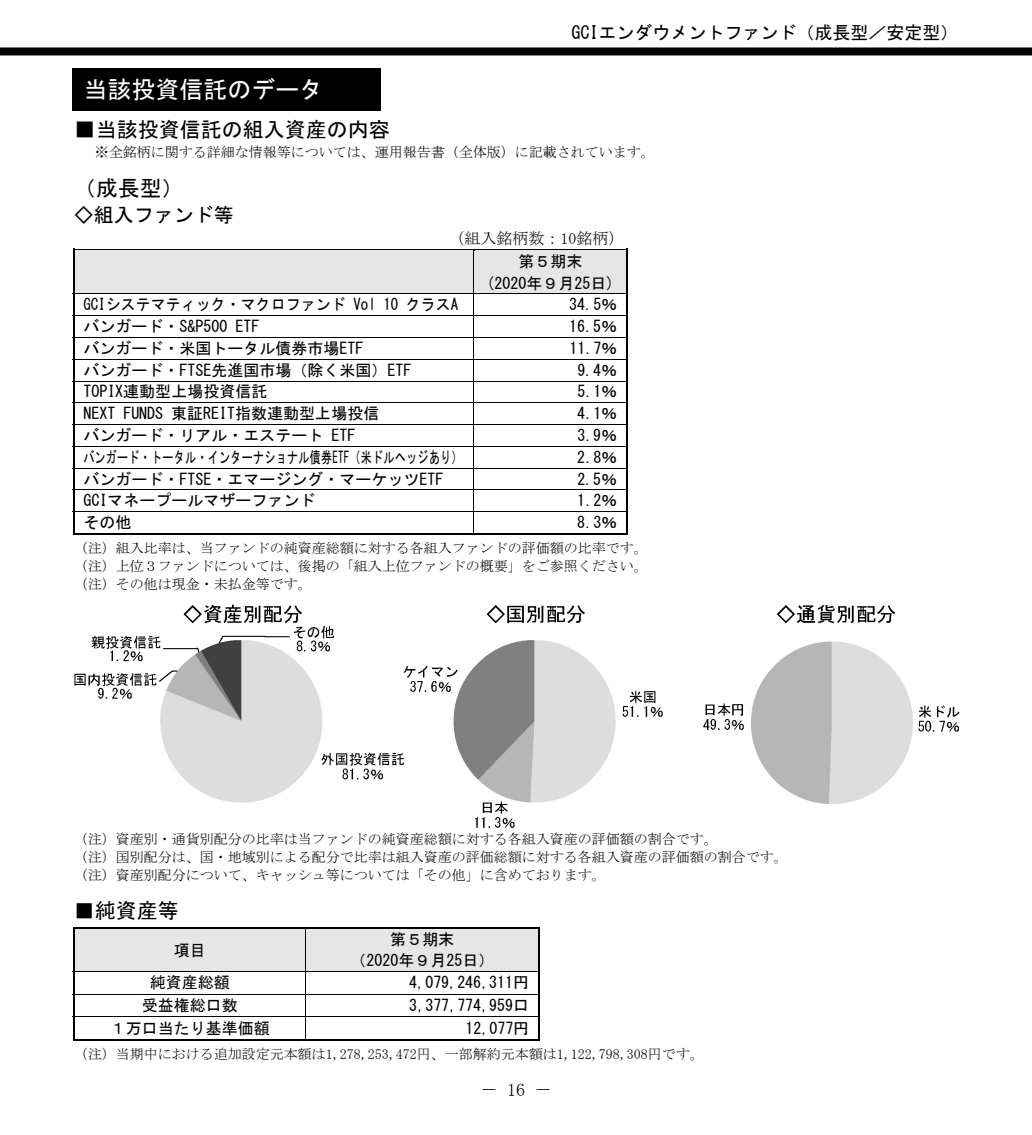
<style>
.page{position:relative;width:1032px;height:1135px;background:#fff}
.page>*{position:absolute;margin:0;border:0;box-sizing:border-box;transform-origin:0 0}
.t1{font:24px "MS Gothic";color:#fff}
.t2{font:22px "MS Gothic";color:#000}
.t3{font:21px "MS Gothic";color:#000}
.t4{font:20px "MS Gothic";color:#000}
.t5{font:18px "MS Gothic";color:#000}
.t6{font:18px "MS Mincho";color:#000}
.t7{font:16px/21.8px "MS Gothic";color:#000;text-align:center}
.t8{font:16px "MS Gothic";letter-spacing:.02em;color:#000;scale:.69 1}
.t9{font:16px "MS Gothic";color:#000;scale:.93 1}
.t10{font:16px "MS Mincho";color:#000}
.t11{font:14px/18.2px "MS Mincho";color:#000;text-align:justify}
.s1{font-size:22px}
</style>
<div class="page">
<div style="left:0;top:47px;width:1032px;height:8px;background:#000"></div>
<div style="left:73px;top:69px;width:307px;height:41px;background:#000"></div>
<hr style="left:72px;top:68px;width:309px;height:1px;background:#000">
<hr style="left:72px;top:69px;width:1px;height:42px;background:#000">
<hr style="left:72px;top:110px;width:308px;height:1px;background:#000">
<hr style="left:380px;top:69px;width:1px;height:42px;background:#000">
<div style="left:75px;top:251px;width:398px;height:42px;background:#e6e6e6"></div>
<div style="left:474px;top:251px;width:152px;height:20px;background:#e6e6e6"></div>
<hr style="left:73px;top:249px;width:400px;height:2px;background:#000">
<hr style="left:473px;top:249px;width:153px;height:2px;background:#000">
<hr style="left:73px;top:251px;width:2px;height:20px;background:#000">
<hr style="left:626px;top:251px;width:2px;height:20px;background:#000">
<div style="left:474px;top:272px;width:152px;height:21px;background:#e6e6e6"></div>
<hr style="left:474px;top:271px;width:152px;height:1px;background:#e6e6e6">
<hr style="left:73px;top:272px;width:2px;height:21px;background:#000">
<hr style="left:626px;top:272px;width:2px;height:21px;background:#000">
<hr style="left:73px;top:293px;width:555px;height:1px;background:#000">
<hr style="left:73px;top:294px;width:2px;height:21px;background:#000">
<hr style="left:626px;top:294px;width:2px;height:21px;background:#000">
<hr style="left:73px;top:315px;width:555px;height:1px;background:#000">
<hr style="left:73px;top:316px;width:2px;height:21px;background:#000">
<hr style="left:626px;top:316px;width:2px;height:21px;background:#000">
<hr style="left:73px;top:337px;width:555px;height:1px;background:#000">
<hr style="left:73px;top:338px;width:2px;height:20px;background:#000">
<hr style="left:626px;top:338px;width:2px;height:20px;background:#000">
<hr style="left:73px;top:358px;width:555px;height:1px;background:#000">
<hr style="left:73px;top:359px;width:2px;height:21px;background:#000">
<hr style="left:626px;top:359px;width:2px;height:21px;background:#000">
<hr style="left:73px;top:380px;width:555px;height:1px;background:#000">
<hr style="left:73px;top:381px;width:2px;height:21px;background:#000">
<hr style="left:626px;top:381px;width:2px;height:21px;background:#000">
<hr style="left:73px;top:402px;width:555px;height:1px;background:#000">
<hr style="left:73px;top:403px;width:2px;height:21px;background:#000">
<hr style="left:626px;top:403px;width:2px;height:21px;background:#000">
<hr style="left:73px;top:424px;width:555px;height:1px;background:#000">
<hr style="left:73px;top:425px;width:2px;height:20px;background:#000">
<hr style="left:626px;top:425px;width:2px;height:20px;background:#000">
<hr style="left:73px;top:445px;width:555px;height:1px;background:#000">
<hr style="left:73px;top:446px;width:2px;height:21px;background:#000">
<hr style="left:626px;top:446px;width:2px;height:21px;background:#000">
<hr style="left:73px;top:467px;width:555px;height:1px;background:#000">
<hr style="left:73px;top:468px;width:2px;height:21px;background:#000">
<hr style="left:626px;top:468px;width:2px;height:21px;background:#000">
<hr style="left:73px;top:489px;width:555px;height:1px;background:#000">
<hr style="left:73px;top:490px;width:2px;height:21px;background:#000">
<hr style="left:626px;top:490px;width:2px;height:21px;background:#000">
<hr style="left:73px;top:511px;width:555px;height:1px;background:#000">
<hr style="left:73px;top:512px;width:2px;height:22px;background:#000">
<hr style="left:73px;top:533px;width:400px;height:1px;background:#000">
<svg style="left:473px;top:251px;width:2px;height:282px"></svg>
<hr style="left:473px;top:533px;width:153px;height:1px;background:#000">
<hr style="left:626px;top:512px;width:2px;height:22px;background:#000">
<img style="left:74px;top:604px;width:886px;height:224px">
<div style="left:75px;top:929px;width:230px;height:41px;background:#e6e6e6"></div>
<div style="left:306px;top:929px;width:232px;height:41px;background:#e6e6e6"></div>
<hr style="left:73px;top:927px;width:232px;height:2px;background:#000">
<hr style="left:305px;top:927px;width:233px;height:2px;background:#000">
<hr style="left:73px;top:929px;width:2px;height:41px;background:#000">
<hr style="left:305px;top:929px;width:1px;height:41px;background:#000">
<hr style="left:538px;top:929px;width:2px;height:41px;background:#000">
<hr style="left:73px;top:970px;width:467px;height:1px;background:#000">
<hr style="left:73px;top:971px;width:2px;height:22px;background:#000">
<hr style="left:538px;top:971px;width:2px;height:22px;background:#000">
<hr style="left:73px;top:993px;width:467px;height:1px;background:#000">
<hr style="left:73px;top:994px;width:2px;height:22px;background:#000">
<hr style="left:538px;top:994px;width:2px;height:22px;background:#000">
<hr style="left:73px;top:1016px;width:467px;height:1px;background:#000">
<hr style="left:73px;top:1016px;width:2px;height:24px;background:#000">
<hr style="left:73px;top:1038px;width:232px;height:2px;background:#000">
<svg style="left:305px;top:971px;width:1px;height:67px"></svg>
<hr style="left:305px;top:1038px;width:233px;height:2px;background:#000">
<hr style="left:538px;top:1016px;width:2px;height:24px;background:#000">
<p class="t5" style="left:571px;top:23px;width:388px">GCIエンダウメントファンド（成長型／安定型）</p>
<h1 class="t1" style="left:83px;top:77px;width:241px">当該投資信託のデータ</h1>
<h3 class="t3" style="left:74px;top:119px;width:317px"><span class="s1">■</span>当該投資信託の組入資産の内容</h3>
<p class="t11" style="left:95px;top:143px;width:561px">※全銘柄に関する詳細な情報等については、運用報告書（全体版）に記載されています。</p>
<h2 class="t2" style="left:74px;top:177px;width:112px">（成長型）</h2>
<h3 class="t4" style="left:74px;top:205px;width:162px">◇組入ファンド等</h3>
<p class="t10" style="left:448px;top:230px;width:178px">（組入銘柄数：10銘柄）</p>
<p class="t7" style="left:486px;top:250px;width:130px">第５期末<br>(2020年９月25日)</p>
<p class="t9" style="left:83px;top:296px;width:404px">GCIシステマティック・マクロファンド Vol 10 クラスA</p>
<p class="t7" style="left:569px;top:294px;width:49px">34.5％</p>
<p class="t7" style="left:83px;top:315px;width:178px">バンガード・S&amp;P500 ETF</p>
<p class="t7" style="left:569px;top:315px;width:49px">16.5％</p>
<p class="t7" style="left:83px;top:337px;width:282px">バンガード・米国トータル債券市場ETF</p>
<p class="t7" style="left:569px;top:337px;width:49px">11.7％</p>
<p class="t7" style="left:83px;top:359px;width:329px">バンガード・FTSE先進国市場（除く米国）ETF</p>
<p class="t7" style="left:577px;top:359px;width:41px">9.4％</p>
<p class="t7" style="left:83px;top:381px;width:185px">TOPIX連動型上場投資信託</p>
<p class="t7" style="left:577px;top:381px;width:41px">5.1％</p>
<p class="t7" style="left:83px;top:402px;width:297px">NEXT FUNDS 東証REIT指数連動型上場投信</p>
<p class="t7" style="left:577px;top:402px;width:41px">4.1％</p>
<p class="t7" style="left:83px;top:424px;width:273px">バンガード・リアル・エステート ETF</p>
<p class="t7" style="left:577px;top:424px;width:41px">3.9％</p>
<p class="t8" style="left:83px;top:449px;width:551px">バンガード・トータル・インターナショナル債券ETF（米ドルヘッジあり）</p>
<p class="t7" style="left:577px;top:446px;width:41px">2.8％</p>
<p class="t7" style="left:83px;top:468px;width:362px">バンガード・FTSE・エマージング・マーケッツETF</p>
<p class="t7" style="left:577px;top:468px;width:41px">2.5％</p>
<p class="t7" style="left:83px;top:489px;width:233px">GCIマネープールマザーファンド</p>
<p class="t7" style="left:577px;top:489px;width:41px">1.2％</p>
<p class="t7" style="left:83px;top:511px;width:49px">その他</p>
<p class="t7" style="left:577px;top:511px;width:41px">8.3％</p>
<p class="t11" style="left:74px;top:538px;width:575px">（注）組入比率は、当ファンドの純資産総額に対する各組入ファンドの評価額の比率です。（注）上位３ファンドについては、後掲の「組入上位ファンドの概要」をご参照ください。（注）その他は現金・未払金等です。</p>
<p class="t11" style="left:74px;top:829px;width:715px;text-align:left">（注）資産別・通貨別配分の比率は当ファンドの純資産総額に対する各組入資産の評価額の割合です。<br>（注）国別配分は、国・地域別による配分で比率は組入資産の評価総額に対する各組入資産の評価額の割合です。（注）資産別配分について、キャッシュ等については「その他」に含めております。</p>
<h3 class="t3" style="left:74px;top:900px;width:106px">■純資産等</h3>
<p class="t7" style="left:174px;top:938px;width:34px">項目</p>
<p class="t7" style="left:350px;top:928px;width:146px;line-height:20.8px">第５期末<br>（2020年９月25日）</p>
<p class="t7" style="left:150px;top:971px;width:81px">純資産総額</p>
<p class="t7" style="left:409px;top:971px;width:121px">4,079,246,311円</p>
<p class="t7" style="left:142px;top:994px;width:97px">受益権総口数</p>
<p class="t7" style="left:409px;top:994px;width:121px">3,377,774,959口</p>
<p class="t7" style="left:110px;top:1016px;width:162px">１万口当たり基準価額</p>
<p class="t7" style="left:465px;top:1016px;width:65px">12,077円</p>
<p class="t11" style="left:74px;top:1044px;width:632px">（注）当期中における追加設定元本額は1,278,253,472円、一部解約元本額は1,122,798,308円です。</p>
<p class="t6" style="left:480px;top:1079px;width:73px">－ 16 －</p>
</div>
